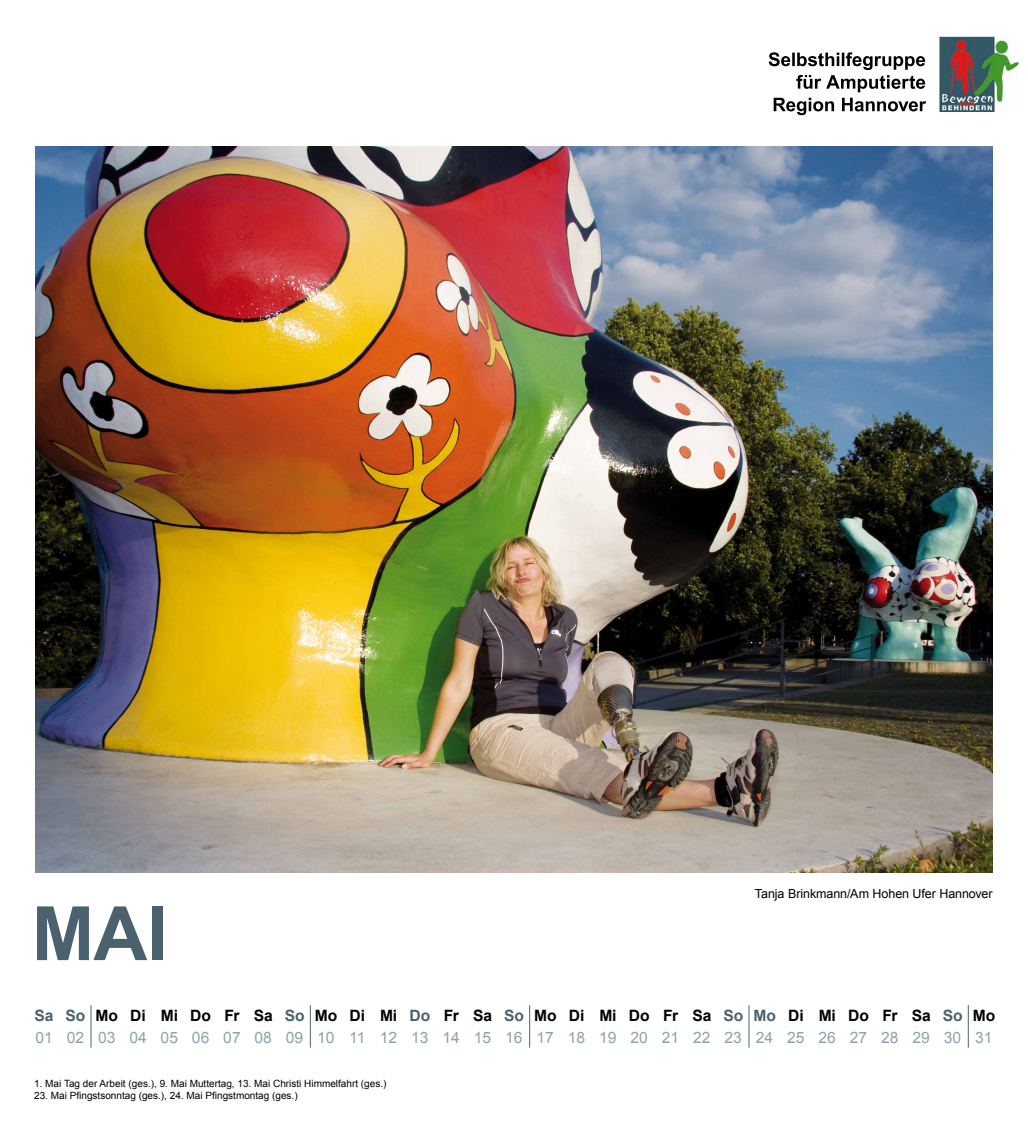
<style>
.page{position:relative;width:1028px;height:1134px;background:#fff}
.page>*{position:absolute;margin:0;border:0;box-sizing:border-box;transform-origin:0 0}
.t1{font:700 75px "Arial";color:#4b626e}
.t2{font:15.62px/21.2px "Arial";color:#8fa2ac}
.t3{font:12.5px "Arial";letter-spacing:-.01em;color:#000}
.t4{font:10px "Arial";color:#000}
.s1{font-weight:700;color:#4b626e}
.s2{font-weight:700;color:#000}
</style>
<div class="page">
<img style="left:939px;top:35px;width:79px;height:76px">
<svg style="left:773px;top:98px;width:153px;height:17px"></svg>
<svg style="left:768px;top:52px;width:157px;height:40px"></svg>
<svg style="left:91px;top:1005px;width:1px;height:42px"></svg>
<svg style="left:310px;top:1005px;width:1px;height:42px"></svg>
<svg style="left:529px;top:1005px;width:1px;height:42px"></svg>
<svg style="left:748px;top:1005px;width:1px;height:42px"></svg>
<svg style="left:968px;top:1005px;width:1px;height:42px"></svg>
<img style="left:35px;top:146px;width:957px;height:726px">
<h1 class="t1" style="left:32px;top:884px;width:98px">MAI</h1>
<p class="t3" style="left:755px;top:885px;width:239px">Tanja Brinkmann/Am Hohen Ufer Hannover</p>
<p class="t2" style="left:34px;top:1005px;width:962px"><span class="s1">Sa So</span> <span class="s2">Mo Di Mi Do Fr Sa</span> <span class="s1">So</span> <span class="s2">Mo Di Mi</span> <span class="s1">Do</span> <span class="s2">Fr Sa</span> <span class="s1">So</span> <span class="s2">Mo Di Mi Do Fr Sa</span> <span class="s1">So Mo</span> <span class="s2">Di Mi Do Fr Sa</span> <span class="s1">So</span> <span class="s2">Mo<br></span>01 02 03 04 05 06 07 08 09 10 11 12 13 14 15 16 17 18 19 20 21 22 23 24 25 26 27 28 29 30 31</p>
<p class="t4" style="left:34px;top:1077px;width:354px">1. Mai Tag der Arbeit (ges.), 9. Mai Muttertag, 13. Mai Christi Himmelfahrt (ges.)</p>
<p class="t4" style="left:34px;top:1089px;width:265px">23. Mai Pfingstsonntag (ges.), 24. Mai Pfingstmontag (ges.)</p>
</div>
